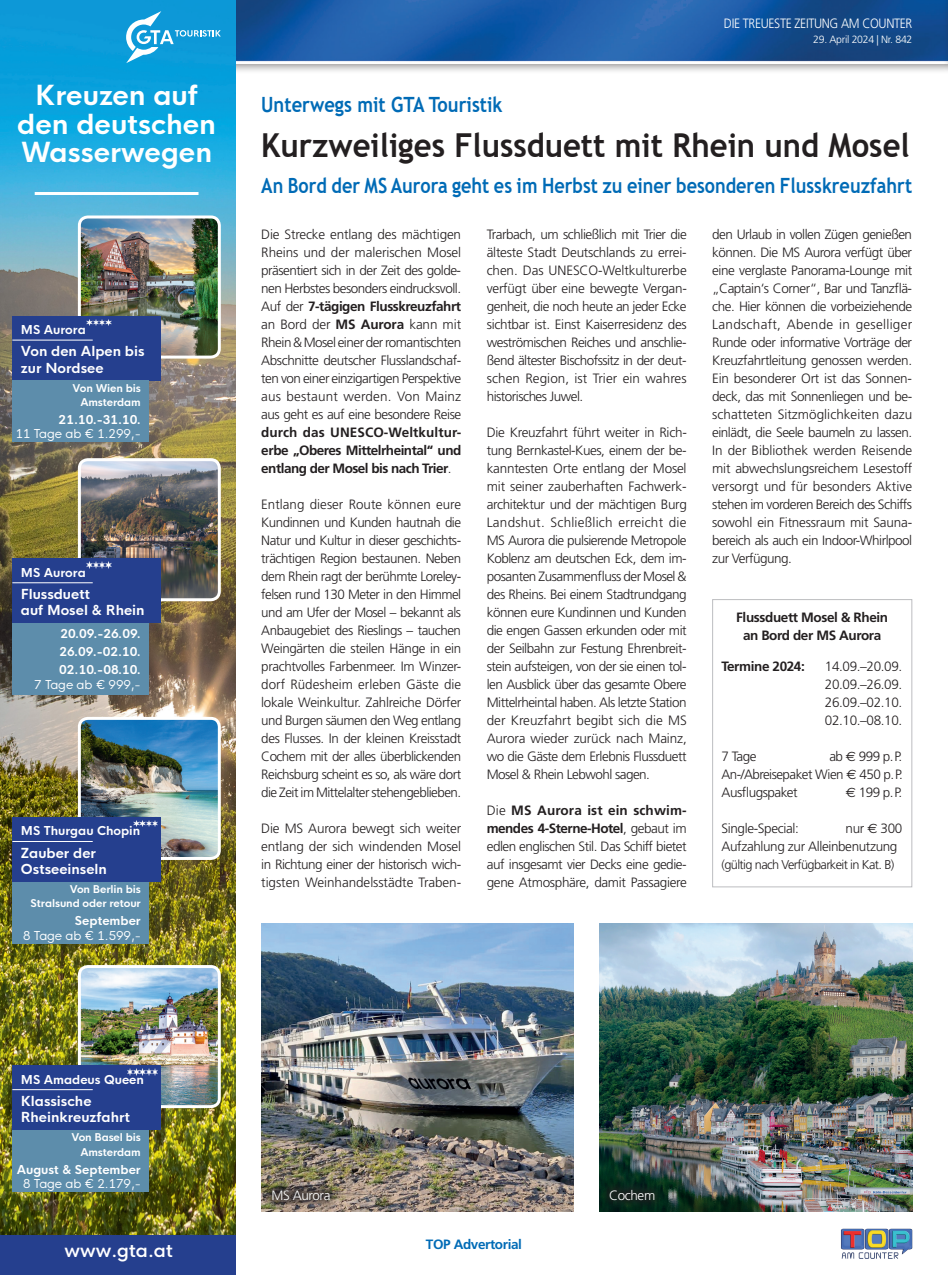
<style>
.page{position:relative;width:948px;height:1275px;background:#fff}
.page>*{position:absolute;margin:0;border:0;box-sizing:border-box;transform-origin:0 0}
.t1{font:700 33px "Trebuchet MS";color:#231f20;scale:.94 1}
.t2{font:700 27px/28.5px "HK Nova";color:#fff;text-align:center}
.t3{font:700 21px "Trebuchet MS";color:#006bb6;scale:.86 1}
.t4{font:700 21px "Trebuchet MS";color:#006bb6;scale:.87 1}
.t5{font:600 18px "HK Nova";color:#fff}
.t6{font:300 13.5px/18px "Frutiger";letter-spacing:-.04em;color:#231f20;text-align:justify}
.t7{font:700 13.5px/18px "Frutiger";letter-spacing:-.035em;color:#231f20;text-align:justify}
.t8{font:700 13.5px/16.2px "HK Nova";color:#fff}
.t9{font:300 13.5px "Frutiger";letter-spacing:-.03em;color:#fff;scale:.9 1}
.t10{font:700 13.5px "Frutiger";letter-spacing:-.03em;color:#006bb6}
.t11{font:300 13.5px "Frutiger";letter-spacing:-.03em;color:#fff}
.t12{font:300 12.75px "Frutiger";letter-spacing:-.05em;color:#231f20}
.t13{font:700 12px/18px "HK Nova";color:#fff;text-align:justify}
.t14{font:12px "HK Nova";letter-spacing:-.01em;color:#fff}
.t15{font:700 10.5px/14.4px "HK Nova";letter-spacing:-.01em;color:#fff;text-align:right}
.t16{font:300 10.5px "Frutiger";letter-spacing:-.03em;color:#fff}
.s1{font-weight:700}
.s2{font-weight:300}
.s3{font-family:"Euro Sans";font-weight:400}
</style>
<div class="page">
<img style="left:841px;top:1228px;width:72px;height:31px">
<div style="left:0;top:0;width:947px;height:74px;background:#231f20;opacity:.5"></div>
<img style="left:236px;top:0;width:706px;height:63px">
<div style="left:942px;top:0;width:5px;height:74px;background:#231f20;opacity:.5"></div>
<img style="left:261px;top:923px;width:313px;height:288px">
<img style="left:599px;top:923px;width:313px;height:288px">
<img style="left:0;top:0;width:236px;height:1235px">
<svg style="left:126px;top:11px;width:95px;height:52px;background:#34aade"></svg>
<img style="left:79px;top:217px;width:138px;height:138px">
<div style="left:78px;top:215px;width:143px;height:144px;border:3px solid #fff;border-radius:9px"></div>
<div style="left:0;top:1235px;width:236px;height:40px;background:#253f8e"></div>
<div style="left:12px;top:316px;width:148px;height:64px;background:#253f8e"></div>
<div style="left:12px;top:380px;width:137px;height:62px;background:#5d8dab"></div>
<svg style="left:87px;top:319px;width:24px;height:6px"></svg>
<hr style="left:12px;top:340px;width:81px;height:1px;background:#fff">
<img style="left:79px;top:718px;width:140px;height:138px">
<div style="left:78px;top:717px;width:143px;height:143px;border:3px solid #fff;border-radius:9px"></div>
<div style="left:12px;top:817px;width:148px;height:65px;background:#253f8e"></div>
<div style="left:12px;top:882px;width:137px;height:61px;background:#5d8dab"></div>
<svg style="left:134px;top:821px;width:24px;height:6px"></svg>
<hr style="left:12px;top:841px;width:81px;height:1px;background:#fff">
<img style="left:79px;top:460px;width:140px;height:140px">
<div style="left:78px;top:458px;width:143px;height:143px;border:3px solid #fff;border-radius:9px"></div>
<div style="left:12px;top:559px;width:148px;height:64px;background:#253f8e"></div>
<div style="left:12px;top:623px;width:137px;height:72px;background:#5d8dab"></div>
<svg style="left:87px;top:562px;width:24px;height:6px"></svg>
<hr style="left:12px;top:582px;width:81px;height:1px;background:#fff">
<img style="left:79px;top:966px;width:140px;height:138px">
<div style="left:78px;top:965px;width:143px;height:143px;border:3px solid #fff;border-radius:9px"></div>
<div style="left:12px;top:1065px;width:148px;height:65px;background:#253f8e"></div>
<hr style="left:12px;top:1089px;width:81px;height:1px;background:#fff">
<div style="left:12px;top:1130px;width:137px;height:61px;background:#5d8dab"></div>
<svg style="left:127px;top:1069px;width:31px;height:6px"></svg>
<hr style="left:35px;top:192px;width:163px;height:3px;background:#fff">
<div style="left:600px;top:1180px;width:64px;height:29px;background:#231f20;opacity:.75"></div>
<div style="left:262px;top:1180px;width:77px;height:29px;background:#231f20;opacity:.75"></div>
<div style="left:712px;top:599px;width:200px;height:288px;border:1px solid #bcbdc0"></div>
<h2 class="t2" style="left:17px;top:78px;width:200px">Kreuzen auf den deutschen<br>Wasserwegen</h2>
<p class="t13" style="left:21px;top:319px;width:66px">MS Aurora</p>
<p class="t8" style="left:21px;top:342px;width:125px">Von den Alpen bis zur Nordsee</p>
<p class="t15" style="left:72px;top:379px;width:70px">Von Wien bis<br>Amsterdam</p>
<p class="t13" style="left:59px;top:409px;width:84px">21.10.-31.10.</p>
<p class="t14" style="left:16px;top:423px;width:127px">11 Tage ab € 1.299,-</p>
<p class="t13" style="left:21px;top:562px;width:66px">MS Aurora</p>
<p class="t8" style="left:21px;top:585px;width:125px">Flussduett<br>auf Mosel &amp; Rhein</p>
<p class="t13" style="left:59px;top:624px;width:83px">20.09.-26.09.<br>26.09.-02.10.<br>02.10.-08.10.</p>
<p class="t14" style="left:34px;top:674px;width:108px">7 Tage ab € 999,-</p>
<p class="t13" style="left:21px;top:821px;width:121px">MS Thurgau Chopin</p>
<p class="t8" style="left:21px;top:843px;width:88px">Zauber der<br>Ostseeinseln</p>
<p class="t15" style="left:31px;top:881px;width:112px">Von Berlin bis<br>Stralsund oder retour</p>
<p class="t13" style="left:75px;top:911px;width:67px">September</p>
<p class="t14" style="left:23px;top:925px;width:119px">8 Tage ab € 1.599,-</p>
<p class="t9" style="left:724px;top:16px;width:211px">DIE TREUESTE ZEITUNG AM COUNTER</p>
<p class="t16" style="left:813px;top:33px;width:101px">29. April 2024 | Nr. 842</p>
<h3 class="t4" style="left:261px;top:92px;width:279px">Unterwegs mit GTA Touristik</h3>
<h1 class="t1" style="left:261px;top:125px;width:691px">Kurzweiliges Flussduett mit Rhein und Mosel</h1>
<h3 class="t3" style="left:261px;top:172px;width:758px">An Bord der MS Aurora geht es im Herbst zu einer besonderen Flusskreuzfahrt</h3>
<p class="t6" style="left:261px;top:226px;width:201px">Die Strecke entlang des mächtigen Rheins und der malerischen Mosel präsentiert sich in der Zeit des golde&shy;nen Herbstes besonders eindrucksvoll.<br>Auf der <span class="s1">7-tägigen Flusskreuzfahrt </span>an Bord der <span class="s1">MS Aurora</span> kann mit Rhein&amp; Mosel einer der romantischten Abschnitte deutscher Flusslandschaf&shy;ten von einer einzigartigen Perspektive aus bestaunt werden. Von Mainz aus geht es auf eine besondere Reise</p>
<p class="t7" style="left:261px;top:423px;width:201px">durch das UNESCO-Weltkultur&shy;erbe „Oberes Mittelrheintal“ und entlang der Mosel bis nach Trier<span class="s2">.</span></p>
<p class="t6" style="left:261px;top:496px;width:202px">Entlang dieser Route können eure Kundinnen und Kunden hautnah die Natur und Kultur in dieser geschichts&shy;trächtigen Region bestaunen. Neben dem Rhein ragt der berühmte Loreley&shy;felsen rund 130 Meter in den Himmel und am Ufer der Mosel – bekannt als Anbaugebiet des Rieslings – tauchen Weingärten die steilen Hänge in ein prachtvolles Farbenmeer. Im Winzer&shy;dorf Rüdesheim erleben Gäste die lokale Weinkultur. Zahlreiche Dörfer und Burgen säumen den Weg entlang des Flusses. In der kleinen Kreisstadt Cochem mit der alles überblickenden Reichsburg scheint es so, als wäre dort die Zeit im Mittelalter stehengeblieben.</p>
<p class="t6" style="left:261px;top:820px;width:201px">Die MS Aurora bewegt sich weiter entlang der sich windenden Mosel in Richtung einer der historisch wich&shy;tigsten Weinhandelsstädte Traben-</p>
<p class="t6" style="left:712px;top:226px;width:201px">den Urlaub in vollen Zügen genießen können. Die MS Aurora verfügt über eine verglaste Panorama-Lounge mit „Captain‘s Corner“, Bar und Tanzflä&shy;che. Hier können die vorbeiziehende Landschaft, Abende in geselliger Runde oder informative Vorträge der Kreuzfahrtleitung genossen werden.<br>Ein besonderer Ort ist das Sonnen&shy;deck, das mit Sonnenliegen und be&shy;schatteten Sitzmöglichkeiten dazu einlädt, die Seele baumeln zu lassen.<br>In der Bibliothek werden Reisende mit abwechslungsreichem Lesestoff versorgt und für besonders Aktive stehen im vorderen Bereich des Schiffs sowohl ein Fitnessraum mit Sauna&shy;bereich als auch ein Indoor-Whirlpool zur Verfügung.</p>
<p class="t6" style="left:486px;top:226px;width:202px">Trarbach, um schließlich mit Trier die älteste Stadt Deutschlands zu errei&shy;chen. Das UNESCO-Weltkulturerbe verfügt über eine bewegte Vergan&shy;genheit, die noch heute an jeder Ecke sichtbar ist. Einst Kaiserresidenz des weströmischen Reiches und anschlie&shy;ßend ältester Bischofssitz in der deut&shy;schen Region, ist Trier ein wahres historisches Juwel.</p>
<p class="t6" style="left:486px;top:424px;width:202px">Die Kreuzfahrt führt weiter in Rich&shy;tung Bernkastel-Kues, einem der be&shy;kanntesten Orte entlang der Mosel mit seiner zauberhaften Fachwerk&shy;architektur und der mächtigen Burg Landshut. Schließlich erreicht die MS Aurora die pulsierende Metropole Koblenz am deutschen Eck, dem im&shy;posanten Zusammenfluss der Mosel &amp; des Rheins. Bei einem Stadtrundgang können eure Kundinnen und Kunden die engen Gassen erkunden oder mit der Seilbahn zur Festung Ehrenbreit&shy;stein aufsteigen, von der sie einen tol&shy;len Ausblick über das gesamte Obere Mittelrheintal haben. Als letzte Station der Kreuzfahrt begibt sich die MS Aurora wieder zurück nach Mainz, wo die Gäste dem Erlebnis Flussduett Mosel &amp; Rhein Lebwohl sagen.</p>
<p class="t6" style="left:486px;top:802px;width:201px">Die <span class="s1">MS Aurora ist ein schwim&shy;mendes 4-Sterne-Hotel</span>, gebaut im edlen englischen Stil. Das Schiff bietet auf insgesamt vier Decks eine gedie&shy;gene Atmosphäre, damit Passagiere</p>
<p class="t7" style="left:736px;top:608px;width:153px;text-align:center">Flussduett Mosel &amp; Rhein an Bord der MS Aurora</p>
<p class="t7" style="left:721px;top:658px;width:85px">Termine 2024:</p>
<p class="t6" style="left:824px;top:658px;width:79px">14.09.–20.09.<br>20.09.–26.09.<br>26.09.–02.10.<br>02.10.–08.10.</p>
<p class="t6" style="left:721px;top:748px;width:36px">7 Tage</p>
<p class="t6" style="left:721px;top:748px;width:183px;text-indent:108px">ab <span class="s3">€</span> 999 p.P.<br>An-/Abreisepaket Wien <span class="s3">€</span> 450 p.P.<br>Ausflugspaket</p>
<p class="t6" style="left:845px;top:784px;width:58px"><span class="s3">€</span> 199 p.P.</p>
<p class="t6" style="left:721px;top:820px;width:79px">Single-Special:</p>
<p class="t6" style="left:721px;top:820px;width:182px;text-indent:124px">nur <span class="s3">€</span> 300<br>Aufzahlung zur Alleinbenutzung</p>
<p class="t12" style="left:721px;top:858px;width:174px">(gültig nach Verfügbarkeit in Kat. B)</p>
<p class="t13" style="left:21px;top:1069px;width:125px">MS Amadeus Queen</p>
<p class="t8" style="left:21px;top:1091px;width:111px">Klassische<br>Rheinkreuzfahrt</p>
<p class="t15" style="left:71px;top:1129px;width:71px">Von Basel bis<br>Amsterdam</p>
<p class="t13" style="left:17px;top:1159px;width:126px">August &amp; September</p>
<p class="t14" style="left:23px;top:1173px;width:119px">8 Tage ab € 2.179,-</p>
<h3 class="t5" style="left:65px;top:1234px;width:110px">www.gta.at</h3>
<p class="t11" style="left:271px;top:1187px;width:60px">MS Aurora</p>
<p class="t11" style="left:609px;top:1187px;width:48px">Cochem</p>
<p class="t10" style="left:426px;top:1236px;width:97px">TOP Advertorial</p>
</div>
